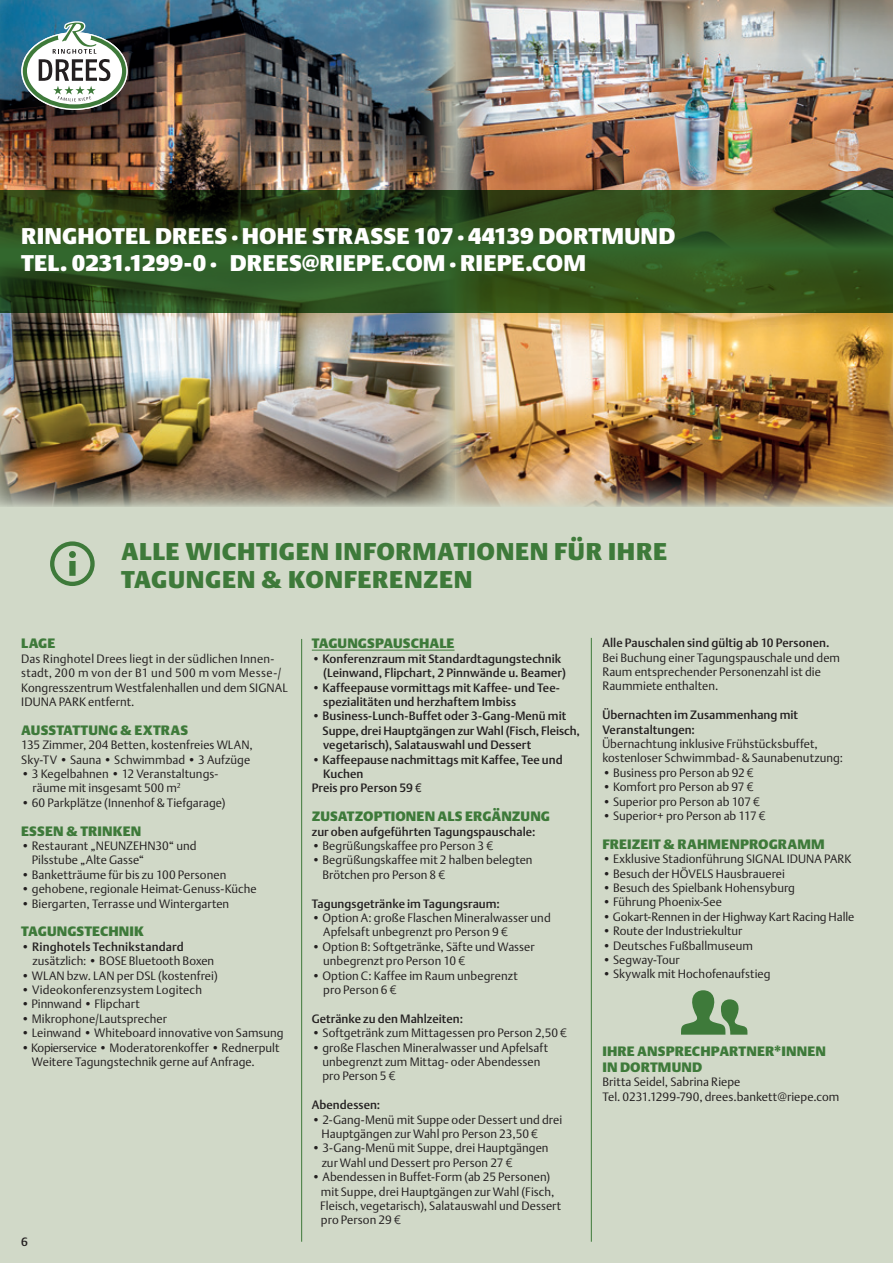
<style>
.page{position:relative;width:893px;height:1263px;background:#d1d9c8}
.page>*{position:absolute;margin:0;border:0;box-sizing:border-box;transform-origin:0 0}
.t1{font:800 24px/28.8px "DTL Argo T";letter-spacing:.025em;color:#3e7a3a}
.t2{font:800 22.5px/27px "DTL Argo T";letter-spacing:.005em;color:#fff}
.t3{font:800 13.5px/16.2px "DTL Argo T";letter-spacing:.005em;color:#3e7a3a}
.t4{font:300 12px/14.4px "DTL Argo T";color:#231f20}
.t5{font:500 12px/14.4px "DTL Argo T";letter-spacing:.005em;color:#231f20}
.s1{font-family:"Avenir"}
.s2{font-family:"Avenir";font-weight:400}
</style>
<div class="page">
<img style="left:455px;top:0;width:438px;height:507px">
<img style="left:0;top:0;width:455px;height:190px">
<img style="left:0;top:313px;width:455px;height:194px">
<svg style="left:0;top:190px;width:893px;height:123px;background:#2e4f1d"></svg>
<hr style="left:301px;top:639px;width:1px;height:603px;background:#3e7a3a">
<hr style="left:591px;top:638px;width:1px;height:604px;background:#3e7a3a">
<hr style="left:312px;top:650px;width:143px;height:1px;background:#3e7a3a">
<svg style="left:681px;top:990px;width:67px;height:45px"></svg>
<div style="left:7px;top:31px;width:134px;height:105px;background:#231f20;opacity:.2"></div>
<svg style="left:20px;top:21px;width:108px;height:89px;background:#90a4a3"></svg>
<svg style="left:50px;top:541px;width:45px;height:45px"></svg>
<h2 class="t2" style="left:21px;top:222px;width:656px">RINGHOTEL DREES · HOHE STRASSE 107 · 44139 DORTMUND<br>TEL. 0231.1299-0 · DREES@RIEPE.COM · RIEPE.COM</h2>
<h1 class="t1" style="left:121px;top:536px;width:547px">ALLE WICHTIGEN INFORMATIONEN FÜR IHRE<br>TAGUNGEN &amp; KONFERENZEN</h1>
<p class="t3" style="left:21px;top:635px;width:36px">LAGE</p>
<p class="t4" style="left:21px;top:651px;width:268px">Das Ringhotel Drees liegt in der südlichen Innen&shy;stadt, 200 m von der B1 und 500 m vom Messe-/ Kongresszentrum Westfalenhallen und dem SIGNAL IDUNA PARK entfernt.</p>
<p class="t3" style="left:21px;top:721px;width:168px">AUSSTATTUNG &amp; EXTRAS</p>
<p class="t4" style="left:21px;top:738px;width:233px">135 Zimmer, 204 Betten, kostenfreies WLAN,<br>Sky-TV • Sauna • Schwimmbad • 3 Aufzüge</p>
<p class="t4" style="left:33px;top:766px;width:187px;text-indent:-11px">• 3 Kegelbahnen • 12 Veranstaltungs&shy;räume mit insgesamt 500 m<sup>2</sup></p>
<p class="t4" style="left:21px;top:795px;width:206px">• 60 Parkplätze (Innenhof &amp; Tiefgarage)</p>
<p class="t3" style="left:21px;top:822px;width:121px">ESSEN &amp; TRINKEN</p>
<p class="t4" style="left:32px;top:838px;width:166px;text-indent:-10px">• Restaurant „NEUNZEHN30“ und<br>Pilsstube „Alte Gasse“</p>
<p class="t4" style="left:21px;top:867px;width:207px">• Banketträume für bis zu 100 Personen</p>
<p class="t4" style="left:21px;top:882px;width:237px">• gehobene, regionale Heimat-Genuss-Küche</p>
<p class="t4" style="left:21px;top:896px;width:210px">• Biergarten, Terrasse und Wintergarten</p>
<p class="t3" style="left:21px;top:923px;width:124px">TAGUNGSTECHNIK</p>
<p class="t5" style="left:21px;top:939px;width:164px">• Ringhotels Technikstandard</p>
<p class="t4" style="left:32px;top:954px;width:183px">zusätzlich: • BOSE Bluetooth Boxen</p>
<p class="t4" style="left:21px;top:968px;width:198px">• WLAN bzw. LAN per DSL (kostenfrei)</p>
<p class="t4" style="left:21px;top:982px;width:182px">• Videokonferenzsystem Logitech</p>
<p class="t4" style="left:21px;top:997px;width:120px">• Pinnwand • Flipchart</p>
<p class="t4" style="left:21px;top:1011px;width:147px">• Mikrophone/Lautsprecher</p>
<p class="t4" style="left:21px;top:1026px;width:264px">• Leinwand • Whiteboard innovative von Samsung</p>
<p class="t4" style="left:32px;top:1040px;width:249px;text-indent:-11px">• Kopierservice • Moderatorenkoffer • Rednerpult<br>Weitere Tagungstechnik gerne auf Anfrage.</p>
<p class="t5" style="left:21px;top:1234px;width:8px">6</p>
<p class="t3" style="left:312px;top:635px;width:144px">TAGUNGSPAUSCHALE</p>
<p class="t5" style="left:323px;top:651px;width:244px;text-indent:-11px">• Konferenzraum mit Standardtagungstechnik (Leinwand, Flipchart, 2 Pinnwände u. Beamer)</p>
<p class="t5" style="left:323px;top:680px;width:238px;text-indent:-11px">• Kaffeepause vormittags mit Kaffee- und Tee&shy;spezialitäten und herzhaftem Imbiss</p>
<p class="t5" style="left:323px;top:709px;width:259px;text-indent:-11px">• Business-Lunch-Buffet oder 3-Gang-Menü mit<br>Suppe, drei Hauptgängen zur Wahl (Fisch, Fleisch, vegetarisch), Salatauswahl und Dessert</p>
<p class="t5" style="left:312px;top:752px;width:252px">• Kaffeepause nachmittags mit Kaffee, Tee und</p>
<p class="t5" style="left:323px;top:766px;width:42px">Kuchen</p>
<p class="t5" style="left:312px;top:781px;width:111px">Preis pro Person 59 <span class="s1">€</span></p>
<p class="t3" style="left:312px;top:808px;width:240px">ZUSATZOPTIONEN ALS ERGÄNZUNG</p>
<p class="t5" style="left:312px;top:824px;width:225px">zur oben aufgeführten Tagungspauschale:</p>
<p class="t4" style="left:312px;top:838px;width:183px">• Begrüßungskaffee pro Person 3 <span class="s2">€</span></p>
<p class="t4" style="left:322px;top:853px;width:212px;text-indent:-11px">• Begrüßungskaffee mit 2 halben belegten<br>Brötchen pro Person 8 <span class="s2">€</span></p>
<p class="t5" style="left:312px;top:896px;width:190px">Tagungsgetränke im Tagungsraum:</p>
<p class="t4" style="left:323px;top:910px;width:229px;text-indent:-11px">• Option A: große Flaschen Mineralwasser und<br>Apfelsaft unbegrenzt pro Person 9 <span class="s2">€</span></p>
<p class="t4" style="left:323px;top:939px;width:213px;text-indent:-11px">• Option B: Softgetränke, Säfte und Wasser unbegrenzt pro Person 10 <span class="s2">€</span></p>
<p class="t4" style="left:323px;top:968px;width:196px;text-indent:-11px">• Option C: Kaffee im Raum unbegrenzt pro Person 6 <span class="s2">€</span></p>
<p class="t5" style="left:312px;top:1011px;width:153px">Getränke zu den Mahlzeiten:</p>
<p class="t4" style="left:312px;top:1026px;width:257px">• Softgetränk zum Mittagessen pro Person 2,50 <span class="s2">€</span></p>
<p class="t4" style="left:322px;top:1040px;width:227px;text-indent:-10px">• große Flaschen Mineralwasser und Apfelsaft unbegrenzt zum Mittag- oder Abendessen pro Person 5 <span class="s2">€</span></p>
<p class="t5" style="left:312px;top:1098px;width:70px">Abendessen:</p>
<p class="t4" style="left:321px;top:1112px;width:242px;text-indent:-10px">• 2-Gang-Menü mit Suppe oder Dessert und drei<br>Hauptgängen zur Wahl pro Person 23,50 <span class="s2">€</span></p>
<p class="t4" style="left:322px;top:1141px;width:228px;text-indent:-10px">• 3-Gang-Menü mit Suppe, drei Hauptgängen zur Wahl und Dessert pro Person 27 <span class="s2">€</span></p>
<p class="t4" style="left:320px;top:1170px;width:243px;text-indent:-8px">• Abendessen in Buffet-Form (ab 25 Personen) mit Suppe, drei Hauptgängen zur Wahl (Fisch, Fleisch, vegetarisch), Salatauswahl und Dessert pro Person 29 <span class="s2">€</span></p>
<p class="t5" style="left:602px;top:636px;width:229px">Alle Pauschalen sind gültig ab 10 Personen.</p>
<p class="t4" style="left:602px;top:650px;width:239px">Bei Buchung einer Tagungspauschale und dem<br>Raum entsprechender Personenzahl ist die<br>Raummiete enthalten.</p>
<p class="t5" style="left:602px;top:708px;width:197px">Übernachten im Zusammenhang mit<br>Veranstaltungen:</p>
<p class="t4" style="left:602px;top:736px;width:242px">Übernachtung inklusive Frühstücksbuffet, kostenloser Schwimmbad- &amp; Saunabenutzung:</p>
<p class="t4" style="left:602px;top:765px;width:153px">• Business pro Person ab 92 <span class="s2">€</span></p>
<p class="t4" style="left:602px;top:780px;width:153px">• Komfort pro Person ab 97 <span class="s2">€</span></p>
<p class="t4" style="left:602px;top:794px;width:159px">• Superior pro Person ab 107 <span class="s2">€</span></p>
<p class="t4" style="left:602px;top:808px;width:165px">• Superior+ pro Person ab 117 <span class="s2">€</span></p>
<p class="t3" style="left:602px;top:835px;width:224px">FREIZEIT &amp; RAHMENPROGRAMM</p>
<p class="t4" style="left:602px;top:852px;width:251px">• Exklusive Stadionführung SIGNAL IDUNA PARK</p>
<p class="t4" style="left:602px;top:866px;width:184px">• Besuch der HÖVELS Hausbrauerei</p>
<p class="t4" style="left:602px;top:880px;width:194px">• Besuch des Spielbank Hohensyburg</p>
<p class="t4" style="left:602px;top:895px;width:121px">• Führung Phoenix-See</p>
<p class="t4" style="left:602px;top:909px;width:253px">• Gokart-Rennen in der Highway Kart Racing Halle</p>
<p class="t4" style="left:602px;top:924px;width:142px">• Route der Industriekultur</p>
<p class="t4" style="left:602px;top:938px;width:152px">• Deutsches Fußballmuseum</p>
<p class="t4" style="left:602px;top:952px;width:79px">• Segway-Tour</p>
<p class="t4" style="left:602px;top:967px;width:170px">• Skywalk mit Hochofenaufstieg</p>
<p class="t3" style="left:602px;top:1042px;width:225px">IHRE ANSPRECHPARTNER*INNEN<br>IN DORTMUND</p>
<p class="t4" style="left:602px;top:1075px;width:239px">Britta Seidel, Sabrina Riepe<br>Tel. 0231.1299-790, drees.bankett@riepe.com</p>
</div>
